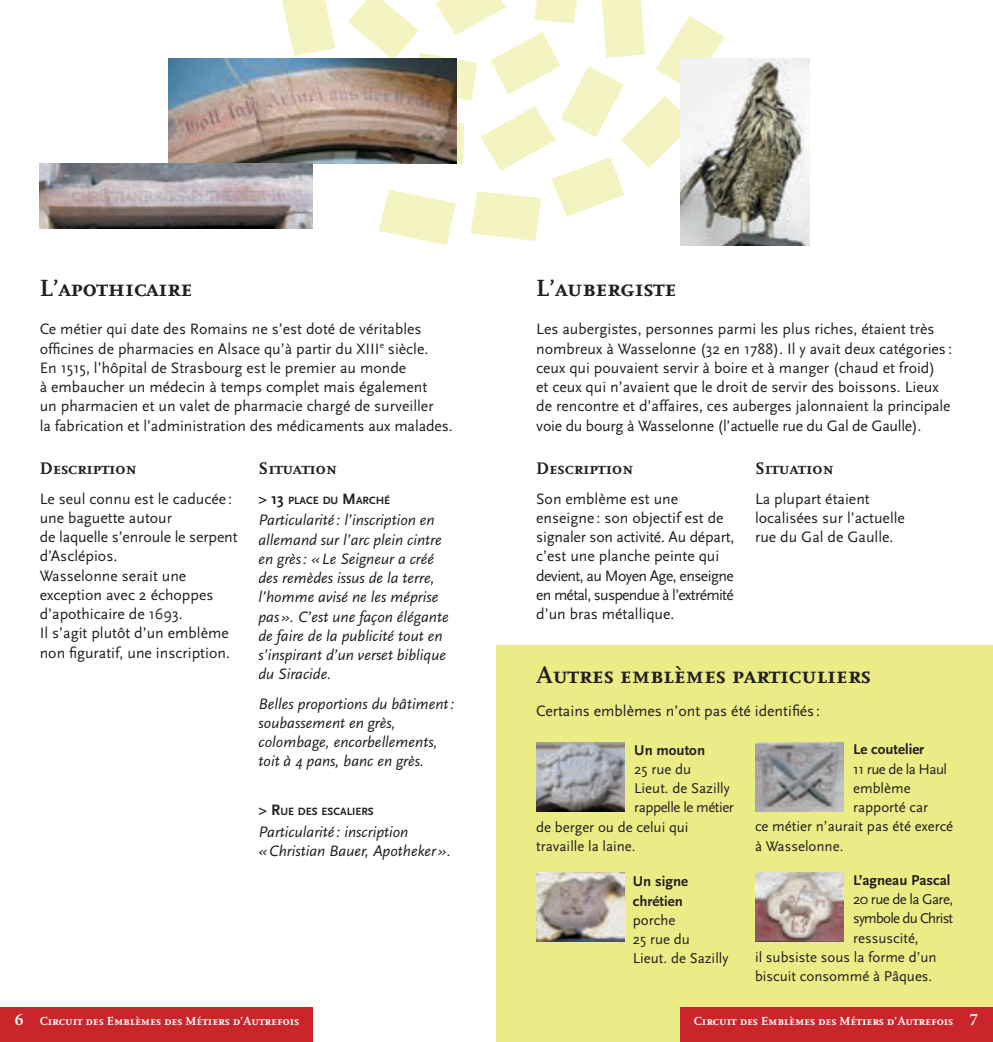
<style>
.page{position:relative;width:993px;height:1042px;background:#fff}
.page>*{position:absolute;margin:0;border:0;box-sizing:border-box;transform-origin:0 0}
.t1{font:700 24.5px "Scala Caps";color:#231f20}
.t2{font:700 17.5px "Scala Caps";color:#231f20}
.t3{font:15.75px/19.2px "Scala Sans";color:#231f20}
.t4{font:italic 15.75px/19.2px "Scala Sans";color:#231f20}
.t5{font:14.88px/19.2px "Scala Sans";color:#231f20}
.t6{font:700 14.88px/19.2px "Scala Sans";color:#231f20}
.t7{font:14.88px "Scala Sans";letter-spacing:-.035em;color:#231f20}
.t8{font:14.88px "Scala Sans";letter-spacing:-.03em;color:#231f20}
.t9{font:14.88px "Scala Sans";letter-spacing:-.05em;color:#231f20}
.t10{font:700 12.25px "Scala Caps";color:#fff}
.t11{font:700 11.03px "Scala Sans";color:#231f20}
.s1{font-size:15.75px}
.s2{font-family:"Minion Pro";font-weight:600;font-size:17.5px}
</style>
<div class="page">
<div style="left:496px;top:645px;width:496px;height:397px;background:#ebec86"></div>
<svg style="left:282px;top:0;width:442px;height:245px"></svg>
<div style="left:680px;top:1007px;width:312px;height:35px;background:#c9252b"></div>
<div style="left:0;top:1007px;width:313px;height:35px;background:#c9252b"></div>
<img style="left:169px;top:58px;width:287px;height:105px">
<img style="left:40px;top:163px;width:273px;height:65px">
<img style="left:680px;top:58px;width:129px;height:188px">
<img style="left:536px;top:742px;width:88px;height:69px">
<img style="left:755px;top:742px;width:87px;height:69px">
<img style="left:536px;top:872px;width:88px;height:70px">
<img style="left:755px;top:872px;width:87px;height:70px">
<h1 class="t1" style="left:40px;top:274px;width:154px">L’apothicaire</h1>
<p class="t3" style="left:40px;top:320px;width:414px">Ce métier qui date des Romains ne s’est doté de véritables officines de pharmacies en Alsace qu’à partir du XIII<sup>e</sup> siècle.<br>En 1515, l’hôpital de Strasbourg est le premier au monde<br>à embaucher un médecin à temps complet mais également<br>un pharmacien et un valet de pharmacie chargé de surveiller<br>la fabrication et l’administration des médicaments aux malades.</p>
<p class="t2" style="left:40px;top:459px;width:99px">Description</p>
<p class="t3" style="left:40px;top:489px;width:199px">Le seul connu est le caducée : une baguette autour<br>de laquelle s’enroule le serpent d’Asclépios.<br>Wasselonne serait une exception avec 2 échoppes d’apothicaire de 1693.<br>Il s’agit plutôt d’un emblème non figuratif, une inscription.</p>
<p class="t2" style="left:258px;top:459px;width:80px">Situation</p>
<p class="t11" style="left:258px;top:494px;width:133px"><span class="s1">&gt; 13</span> PLACE DU <span class="s1">M</span>ARCHÉ</p>
<p class="t4" style="left:258px;top:511px;width:191px">Particularité : l’inscription en allemand sur l’arc plein cintre en grès : « Le Seigneur a créé des remèdes issus de la terre, l’homme avisé ne les méprise pas ». C’est une façon élégante de faire de la publicité tout en s’inspirant d’un verset biblique du Siracide.</p>
<p class="t4" style="left:258px;top:694px;width:197px">Belles proportions du bâtiment : soubassement en grès, colombage, encorbellements, toit à 4 pans, banc en grès.</p>
<p class="t11" style="left:258px;top:805px;width:117px"><span class="s1">&gt; R</span>UE DES ESCALIERS</p>
<p class="t4" style="left:258px;top:822px;width:194px">Particularité : inscription<br>« Christian Bauer, Apotheker ».</p>
<h1 class="t1" style="left:536px;top:274px;width:141px">L’aubergiste</h1>
<p class="t3" style="left:536px;top:320px;width:417px">Les aubergistes, personnes parmi les plus riches, étaient très nombreux à Wasselonne (32 en 1788). Il y avait deux catégories : ceux qui pouvaient servir à boire et à manger (chaud et froid)<br>et ceux qui n’avaient que le droit de servir des boissons. Lieux de rencontre et d’affaires, ces auberges jalonnaient la principale voie du bourg à Wasselonne (l’actuelle rue du Gal de Gaulle).</p>
<p class="t2" style="left:536px;top:459px;width:99px">Description</p>
<p class="t3" style="left:536px;top:489px;width:200px">Son emblème est une enseigne : son objectif est de signaler son activité. Au départ, c’est une planche peinte qui devient, au Moyen Age, enseigne en métal, suspendue à l’extrémité d’un bras métallique.</p>
<p class="t2" style="left:754px;top:459px;width:80px">Situation</p>
<p class="t3" style="left:754px;top:489px;width:151px">La plupart étaient localisées sur l’actuelle rue du Gal de Gaulle.</p>
<h1 class="t1" style="left:536px;top:661px;width:336px">Autres emblèmes particuliers</h1>
<p class="t3" style="left:536px;top:702px;width:285px">Certains emblèmes n’ont pas été identifiés :</p>
<p class="t6" style="left:634px;top:740px;width:72px">Un mouton</p>
<p class="t5" style="left:634px;top:759px;width:59px">25 rue du</p>
<p class="t5" style="left:634px;top:779px;width:97px">Lieut. de Sazilly</p>
<p class="t8" style="left:634px;top:799px;width:101px">rappelle le métier</p>
<p class="t5" style="left:536px;top:817px;width:154px">de berger ou de celui qui</p>
<p class="t5" style="left:536px;top:836px;width:101px">travaille la laine.</p>
<p class="t6" style="left:852px;top:740px;width:73px">Le coutelier</p>
<p class="t7" style="left:852px;top:761px;width:95px">11 rue de la Haul</p>
<p class="t5" style="left:852px;top:779px;width:59px">emblème</p>
<p class="t5" style="left:852px;top:798px;width:77px">rapporté car</p>
<p class="t5" style="left:754px;top:817px;width:200px">ce métier n’aurait pas été exercé</p>
<p class="t5" style="left:754px;top:836px;width:90px">à Wasselonne.</p>
<p class="t6" style="left:632px;top:872px;width:57px">Un signe chrétien</p>
<p class="t5" style="left:632px;top:910px;width:97px">porche<br>25 rue du<br>Lieut. de Sazilly</p>
<p class="t6" style="left:852px;top:870px;width:99px">L’agneau Pascal</p>
<p class="t7" style="left:852px;top:891px;width:102px">20 rue de la Gare,</p>
<p class="t9" style="left:852px;top:910px;width:102px">symbole du Christ</p>
<p class="t5" style="left:852px;top:928px;width:67px">ressuscité,</p>
<p class="t5" style="left:754px;top:947px;width:183px">il subsiste sous la forme d’un</p>
<p class="t5" style="left:754px;top:967px;width:179px">biscuit consommé à Pâques.</p>
<p class="t10" style="left:15px;top:1013px;width:286px"><span class="s2">6</span> Circuit des Emblèmes des Métiers d’Autrefois</p>
<p class="t10" style="left:693px;top:1013px;width:286px">Circuit des Emblèmes des Métiers d’Autrefois <span class="s2">7</span></p>
</div>
